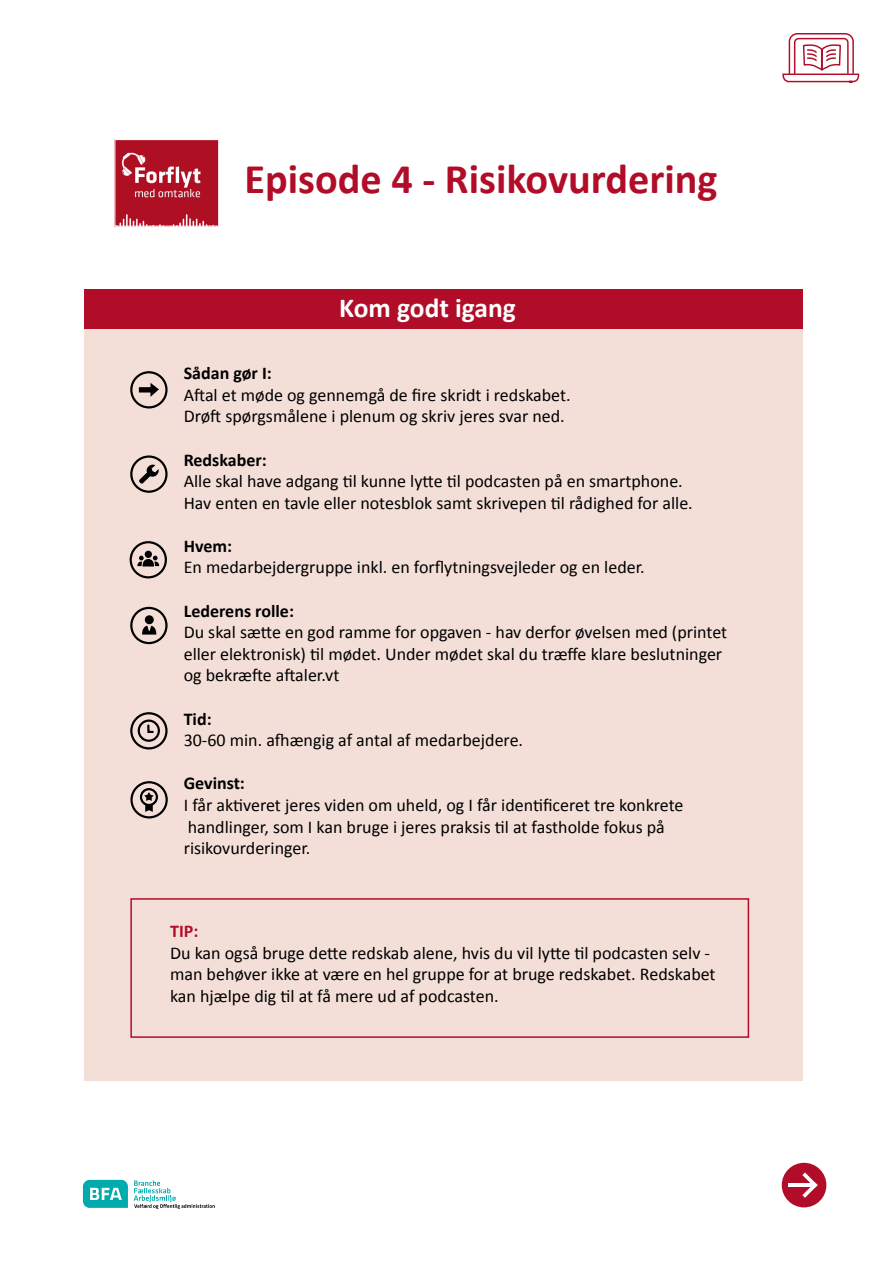
<style>
.page{position:relative;width:893px;height:1263px;background:#fff}
.page>*{position:absolute;margin:0;border:0;box-sizing:border-box;transform-origin:0 0}
.t1{font:700 42.3px "Calibri";color:#b10d28}
.t2{font:700 27.45px "Calibri";color:#fff}
.t3{font:18px/21.6px "Calibri";color:#000}
.t4{font:700 18px "Calibri";color:#000}
.t5{font:700 18px "Calibri";color:#b10d28}
</style>
<div class="page">
<div style="left:84px;top:289px;width:719px;height:41px;background:#b10d28"></div>
<div style="left:84px;top:330px;width:718px;height:751px;background:#f4dfd8"></div>
<svg style="left:139px;top:383px;width:20px;height:14px"></svg>
<div style="left:130px;top:371px;width:38px;height:37px;border:2px solid #000;border-radius:50%"></div>
<svg style="left:139px;top:464px;width:20px;height:20px"></svg>
<div style="left:130px;top:455px;width:38px;height:38px;border:2px solid #000;border-radius:50%"></div>
<svg style="left:137px;top:556px;width:22px;height:10px"></svg>
<div style="left:145px;top:551px;width:7px;height:7px;background:#000;border-radius:50%"></div>
<div style="left:130px;top:541px;width:37px;height:37px;border:2px solid #000;border-radius:50%"></div>
<div style="left:130px;top:607px;width:38px;height:37px;border:2px solid #000;border-radius:50%"></div>
<div style="left:145px;top:615px;width:9px;height:9px;background:#000;border-radius:50%"></div>
<svg style="left:142px;top:625px;width:14px;height:10px"></svg>
<div style="left:130px;top:712px;width:38px;height:37px;border:2px solid #000;border-radius:50%"></div>
<div style="left:138px;top:719px;width:22px;height:23px;border:2px solid #000;border-radius:50%"></div>
<svg style="left:147px;top:723px;width:8px;height:10px"></svg>
<div style="left:130px;top:781px;width:38px;height:37px;border:2px solid #000;border-radius:50%"></div>
<div style="left:140px;top:788px;width:18px;height:18px;border:2px solid #000;border-radius:50%"></div>
<svg style="left:144px;top:792px;width:10px;height:20px"></svg>
<div style="left:130px;top:898px;width:619px;height:140px;border:2px solid #b10d28"></div>
<svg style="left:782px;top:33px;width:78px;height:50px"></svg>
<img style="left:116px;top:141px;width:101px;height:84px">
<div style="left:114px;top:139px;width:105px;height:88px;border:1px solid #fff"></div>
<div style="left:782px;top:1163px;width:44px;height:44px;background:#b10d28;border-radius:50%"></div>
<hr style="left:788px;top:1183px;width:25px;height:4px;background:#fff">
<svg style="left:802px;top:1172px;width:16px;height:26px"></svg>
<svg style="left:83px;top:1180px;width:45px;height:28px"></svg>
<svg style="left:134px;top:1180px;width:81px;height:29px"></svg>
<h1 class="t1" style="left:244px;top:149px;width:475px">Episode 4 - Risikovurdering</h1>
<h2 class="t2" style="left:339px;top:288px;width:178px">Kom godt igang</h2>
<p class="t4" style="left:184px;top:360px;width:90px">Sådan gør I:</p>
<p class="t3" style="left:184px;top:383px;width:388px">Aftal et møde og gennemgå de fire skridt i redskabet.<br>Drøft spørgsmålene i plenum og skriv jeres svar ned.</p>
<p class="t4" style="left:184px;top:447px;width:85px">Redskaber:</p>
<p class="t3" style="left:184px;top:470px;width:511px">Alle skal have adgang til kunne lytte til podcasten på en smartphone.<br>Hav enten en tavle eller notesblok samt skrivepen til rådighed for alle.</p>
<p class="t4" style="left:184px;top:533px;width:50px">Hvem:</p>
<p class="t3" style="left:184px;top:556px;width:463px">En medarbejdergruppe inkl. en forflytningsvejleder og en leder.</p>
<p class="t4" style="left:184px;top:598px;width:112px">Lederens rolle:</p>
<p class="t3" style="left:184px;top:621px;width:545px">Du skal sætte en god ramme for opgaven - hav derfor øvelsen med (printet eller elektronisk) til mødet. Under mødet skal du træffe klare beslutninger og bekræfte aftaler.vt</p>
<p class="t4" style="left:184px;top:706px;width:29px">Tid:</p>
<p class="t3" style="left:184px;top:729px;width:341px">30-60 min. afhængig af antal af medarbejdere.</p>
<p class="t4" style="left:184px;top:771px;width:63px">Gevinst:</p>
<p class="t3" style="left:184px;top:794px;width:501px">I får aktiveret jeres viden om uheld, og I får identificeret tre konkrete handlinger, som I kan bruge i jeres praksis til at fastholde fokus på risikovurderinger.</p>
<p class="t5" style="left:170px;top:918px;width:30px">TIP:</p>
<p class="t3" style="left:170px;top:941px;width:547px">Du kan også bruge dette redskab alene, hvis du vil lytte til podcasten selv - man behøver ikke at være en hel gruppe for at bruge redskabet. Redskabet kan hjælpe dig til at få mere ud af podcasten.</p>
</div>
